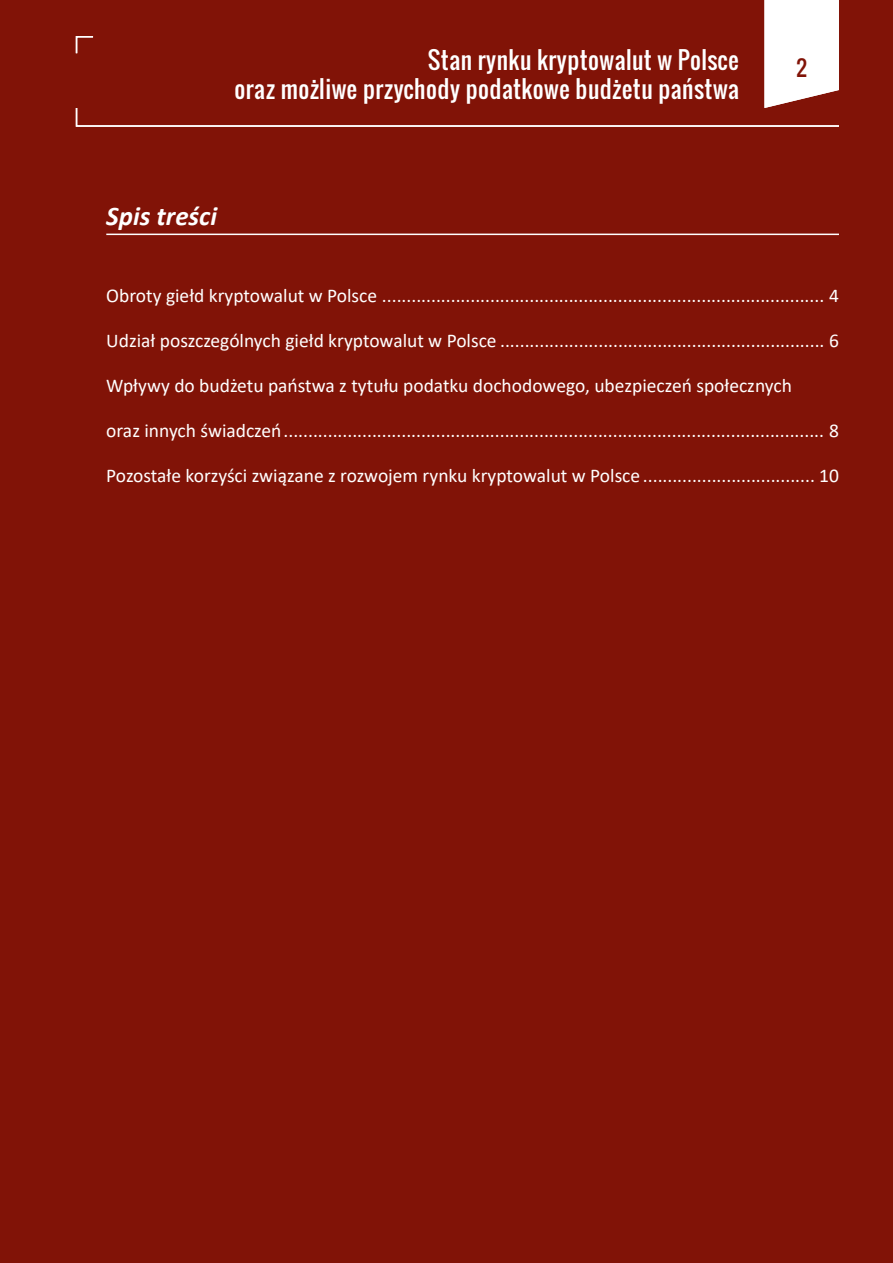
<style>
.page{position:relative;width:893px;height:1263px;background:#811307}
.page>*{position:absolute;margin:0;border:0;box-sizing:border-box;transform-origin:0 0}
.TOC_Heading{font:italic 700 27px "Calibri";color:#fff}
.t1{font:23.4px/29px "Oswald";letter-spacing:.02em;color:#fff;text-align:right}
.t2{font:21px "Oswald";color:#811307}
.Toc_1{font:19.5px "Calibri";color:#fff}
</style>
<div class="page">
<svg style="left:75px;top:0;width:764px;height:127px"></svg>
<hr style="left:106px;top:234px;width:733px;height:1px;background:#fff">
<p class="t1" style="left:235px;top:45px;width:506px">Stan rynku kryptowalut w Polsce<br>oraz możliwe przychody podatkowe budżetu państwa</p>
<h2 class="TOC_Heading" style="left:106px;top:197px;width:112px">Spis treści</h2>
<p class="t2" style="left:797px;top:52px;width:12px">2</p>
<p class="Toc_1" style="left:106px;top:282px;width:734px">Obroty giełd kryptowalut w Polsce .......................................................................................... 4</p>
<p class="Toc_1" style="left:106px;top:327px;width:734px">Udział poszczególnych giełd kryptowalut w Polsce .................................................................. 6</p>
<p class="Toc_1" style="left:106px;top:372px;width:687px">Wpływy do budżetu państwa z tytułu podatku dochodowego, ubezpieczeń społecznych</p>
<p class="Toc_1" style="left:106px;top:417px;width:734px">oraz innych świadczeń.............................................................................................................. 8</p>
<p class="Toc_1" style="left:106px;top:462px;width:734px">Pozostałe korzyści związane z rozwojem rynku kryptowalut w Polsce ................................... 10</p>
</div>
